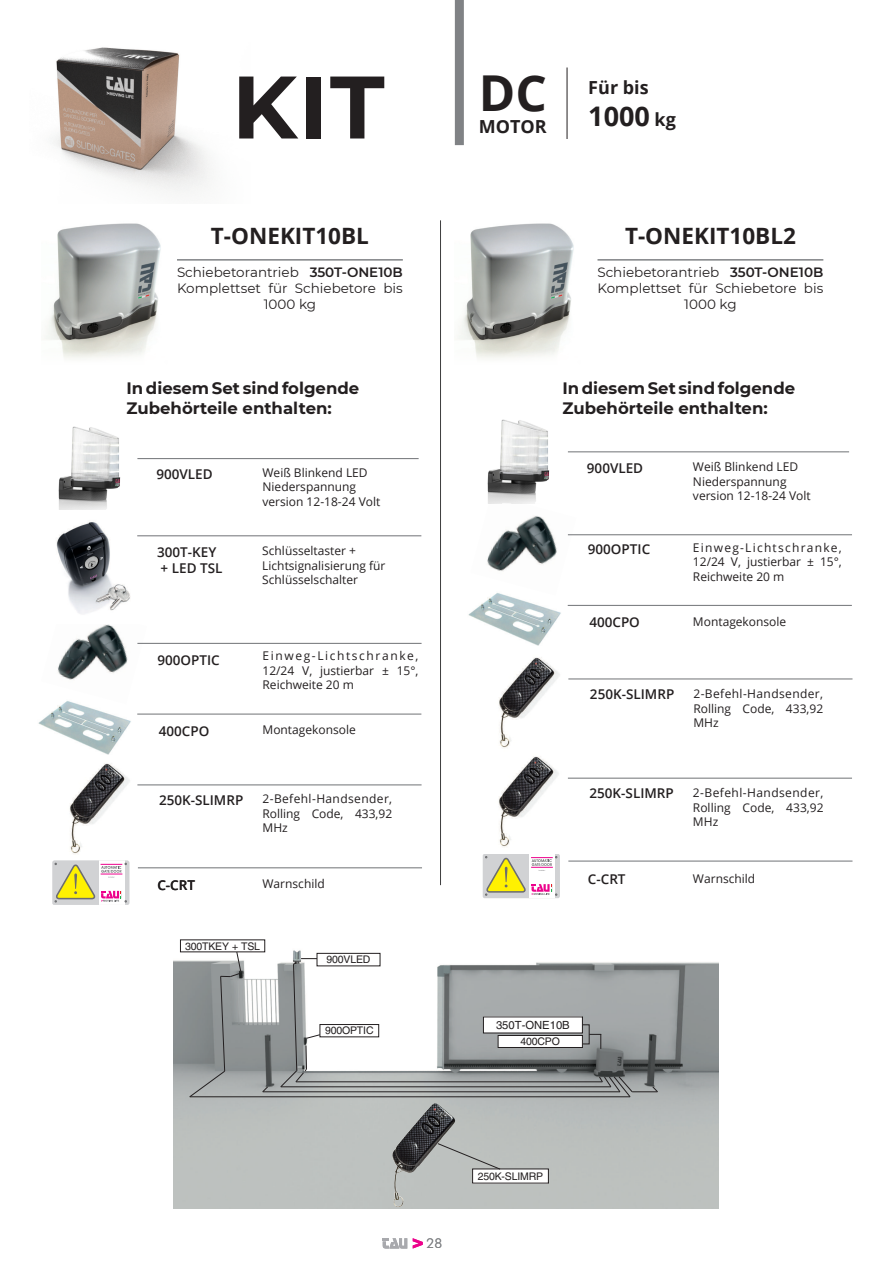
<style>
.page{position:relative;width:893px;height:1263px;background:#fff}
.page>*{position:absolute;margin:0;border:0;box-sizing:border-box;transform-origin:0 0}
.t1{font:700 88.5px "Montserrat";color:#231f20}
.t2{font:700 49.5px "Open Sans";color:#231f20}
.t3{font:700 27px "Open Sans";color:#231f20}
.t4{font:700 22.5px "Open Sans";color:#231f20}
.t5{font:700 18px "Open Sans";color:#231f20}
.t6{font:700 16.5px/19.8px "Montserrat";color:#231f20}
.t7{font:13.5px/16.2px "Montserrat";color:#231f20;text-align:center}
.t8{font:600 13.5px/16.2px "Open Sans";color:#231f20}
.t9{font:300 13.5px "Futura BT";color:#808285}
.t10{font:12px/14.4px "Open Sans";color:#231f20;text-align:justify}
.t11{font:500 11.25px "Helvetica";color:#231f20}
.t12{font:500 10.5px "Helvetica";letter-spacing:-.015em;color:#231f20}
.s1{font-weight:600}
.s2{font-size:18px}
</style>
<div class="page">
<svg style="left:413px;top:1238px;width:10px;height:10px"></svg>
<svg style="left:383px;top:1238px;width:24px;height:10px"></svg>
<div style="left:455px;top:0;width:9px;height:145px;background:#808285"></div>
<img style="left:174px;top:939px;width:544px;height:269px">
<hr style="left:190px;top:1096px;width:440px;height:1px;background:#231f20">
<hr style="left:263px;top:1091px;width:357px;height:1px;background:#231f20">
<hr style="left:281px;top:1086px;width:330px;height:1px;background:#231f20">
<hr style="left:296px;top:1081px;width:306px;height:1px;background:#231f20">
<svg style="left:262px;top:1086px;width:6px;height:6px"></svg>
<svg style="left:599px;top:1076px;width:59px;height:21px"></svg>
<div style="left:180px;top:940px;width:85px;height:12px;background:#fff"></div>
<div style="left:320px;top:1024px;width:59px;height:13px;background:#fff"></div>
<div style="left:320px;top:1024px;width:59px;height:13px;border:1px solid #231f20"></div>
<svg style="left:189px;top:951px;width:53px;height:146px;background:#949899"></svg>
<div style="left:317px;top:953px;width:63px;height:13px;background:#fff"></div>
<div style="left:317px;top:953px;width:63px;height:13px;border:1px solid #231f20"></div>
<svg style="left:280px;top:958px;width:41px;height:129px"></svg>
<div style="left:483px;top:1017px;width:99px;height:16px;background:#fff"></div>
<div style="left:498px;top:1035px;width:84px;height:12px;background:#fff"></div>
<div style="left:498px;top:1035px;width:85px;height:13px;border:1px solid #231f20"></div>
<div style="left:582px;top:1024px;width:8px;height:20px;border:1px solid #231f20"></div>
<div style="left:473px;top:1169px;width:75px;height:14px;background:#fff"></div>
<svg style="left:456px;top:1142px;width:45px;height:28px"></svg>
<img style="left:392px;top:1103px;width:64px;height:105px">
<svg style="left:589px;top:1034px;width:12px;height:15px"></svg>
<img style="left:45px;top:223px;width:116px;height:136px">
<img style="left:458px;top:223px;width:116px;height:136px">
<hr style="left:177px;top:259px;width:226px;height:2px;background:#808285">
<hr style="left:597px;top:259px;width:226px;height:2px;background:#808285">
<img style="left:53px;top:47px;width:158px;height:146px">
<img style="left:38px;top:704px;width:93px;height:51px">
<img style="left:468px;top:595px;width:93px;height:51px">
<img style="left:58px;top:624px;width:89px;height:80px">
<img style="left:487px;top:503px;width:89px;height:92px">
<img style="left:56px;top:521px;width:82px;height:93px">
<img style="left:69px;top:763px;width:61px;height:91px">
<img style="left:498px;top:756px;width:61px;height:91px">
<img style="left:499px;top:657px;width:61px;height:91px">
<img style="left:58px;top:426px;width:85px;height:84px">
<img style="left:487px;top:419px;width:85px;height:84px">
<svg style="left:52px;top:860px;width:77px;height:45px"></svg>
<svg style="left:483px;top:854px;width:77px;height:44px"></svg>
<hr style="left:137px;top:458px;width:282px;height:1px;background:#808285">
<hr style="left:568px;top:451px;width:281px;height:1px;background:#808285">
<hr style="left:137px;top:535px;width:284px;height:1px;background:#808285">
<hr style="left:137px;top:643px;width:285px;height:1px;background:#808285">
<hr style="left:568px;top:534px;width:284px;height:1px;background:#808285">
<hr style="left:137px;top:713px;width:284px;height:2px;background:#808285">
<hr style="left:568px;top:605px;width:284px;height:1px;background:#808285">
<hr style="left:137px;top:784px;width:285px;height:1px;background:#808285">
<hr style="left:568px;top:778px;width:284px;height:1px;background:#808285">
<hr style="left:568px;top:678px;width:284px;height:1px;background:#808285">
<hr style="left:138px;top:867px;width:284px;height:1px;background:#808285">
<hr style="left:568px;top:860px;width:284px;height:2px;background:#808285">
<hr style="left:440px;top:220px;width:1px;height:665px;background:#3e3e3f">
<hr style="left:567px;top:67px;width:1px;height:72px;background:#231f20">
<h1 class="t1" style="left:232px;top:53px;width:154px">KIT</h1>
<h3 class="t4" style="left:211px;top:220px;width:160px">T-ONEKIT10BL</h3>
<p class="t7" style="left:177px;top:264px;width:227px">Schiebetorantrieb <span class="s1">350T-ONE10B<br></span>Komplettset für Schiebetore bis<br>1000 kg</p>
<h2 class="t2" style="left:479px;top:58px;width:70px">DC</h2>
<h3 class="t5" style="left:479px;top:114px;width:69px">MOTOR</h3>
<h3 class="t5" style="left:588px;top:75px;width:62px">Für bis</h3>
<h3 class="t3" style="left:588px;top:97px;width:89px">1000 <span class="s2">kg</span></h3>
<h3 class="t4" style="left:625px;top:220px;width:172px">T-ONEKIT10BL2</h3>
<p class="t7" style="left:597px;top:264px;width:227px">Schiebetorantrieb <span class="s1">350T-ONE10B<br></span>Komplettset für Schiebetore bis<br>1000 kg</p>
<h3 class="t6" style="left:126px;top:379px;width:234px">In diesem Set sind folgende<br>Zubehörteile enthalten:</h3>
<h3 class="t6" style="left:562px;top:379px;width:234px">In diesem Set sind folgende<br>Zubehörteile enthalten:</h3>
<p class="t8" style="left:156px;top:465px;width:58px">900VLED</p>
<p class="t10" style="left:262px;top:465px;width:119px;text-align:left">Weiß Blinkend LED<br>Niederspannung version 12-18-24 Volt</p>
<p class="t10" style="left:693px;top:459px;width:119px;text-align:left">Weiß Blinkend LED<br>Niederspannung version 12-18-24 Volt</p>
<p class="t8" style="left:587px;top:459px;width:58px">900VLED</p>
<p class="t8" style="left:157px;top:544px;width:67px">300T-KEY + LED TSL</p>
<p class="t10" style="left:262px;top:543px;width:125px;text-align:left">Schlüsseltaster +<br>Lichtsignalisierung für<br>Schlüsselschalter</p>
<p class="t8" style="left:588px;top:540px;width:64px">900OPTIC</p>
<p class="t10" style="left:693px;top:540px;width:150px">Einweg-Lichtschranke, 12/24 V, justierbar ± 15°, Reichweite 20 m</p>
<p class="t8" style="left:589px;top:614px;width:52px">400CPO</p>
<p class="t10" style="left:693px;top:614px;width:95px">Montagekonsole</p>
<p class="t8" style="left:157px;top:651px;width:64px">900OPTIC</p>
<p class="t8" style="left:159px;top:722px;width:52px">400CPO</p>
<p class="t10" style="left:262px;top:648px;width:158px">Einweg-Lichtschranke, 12/24 V, justierbar ± 15°, Reichweite 20 m</p>
<p class="t10" style="left:262px;top:723px;width:95px">Montagekonsole</p>
<p class="t8" style="left:590px;top:686px;width:86px">250K-SLIMRP</p>
<p class="t10" style="left:693px;top:686px;width:131px">2-Befehl-Handsender, Rolling Code, 433,92<br>MHz</p>
<p class="t8" style="left:159px;top:792px;width:86px">250K-SLIMRP</p>
<p class="t8" style="left:157px;top:877px;width:39px">C-CRT</p>
<p class="t10" style="left:262px;top:791px;width:131px">2-Befehl-Handsender, Rolling Code, 433,92<br>MHz</p>
<p class="t10" style="left:693px;top:786px;width:132px">2-Befehl-Handsender, Rolling Code, 433,92<br>MHz</p>
<p class="t8" style="left:589px;top:785px;width:86px">250K-SLIMRP</p>
<p class="t10" style="left:262px;top:876px;width:64px">Warnschild</p>
<p class="t8" style="left:588px;top:870px;width:39px">C-CRT</p>
<p class="t10" style="left:693px;top:871px;width:64px">Warnschild</p>
<p class="t12" style="left:185px;top:940px;width:76px">300TKEY + TSL</p>
<p class="t12" style="left:326px;top:953px;width:45px">900VLED</p>
<p class="t12" style="left:325px;top:1025px;width:50px">900OPTIC</p>
<p class="t11" style="left:496px;top:1018px;width:75px">350T-ONE10B</p>
<p class="t12" style="left:520px;top:1035px;width:41px">400CPO</p>
<p class="t9" style="left:427px;top:1235px;width:17px">28</p>
<p class="t12" style="left:478px;top:1170px;width:67px">250K-SLIMRP</p>
</div>
